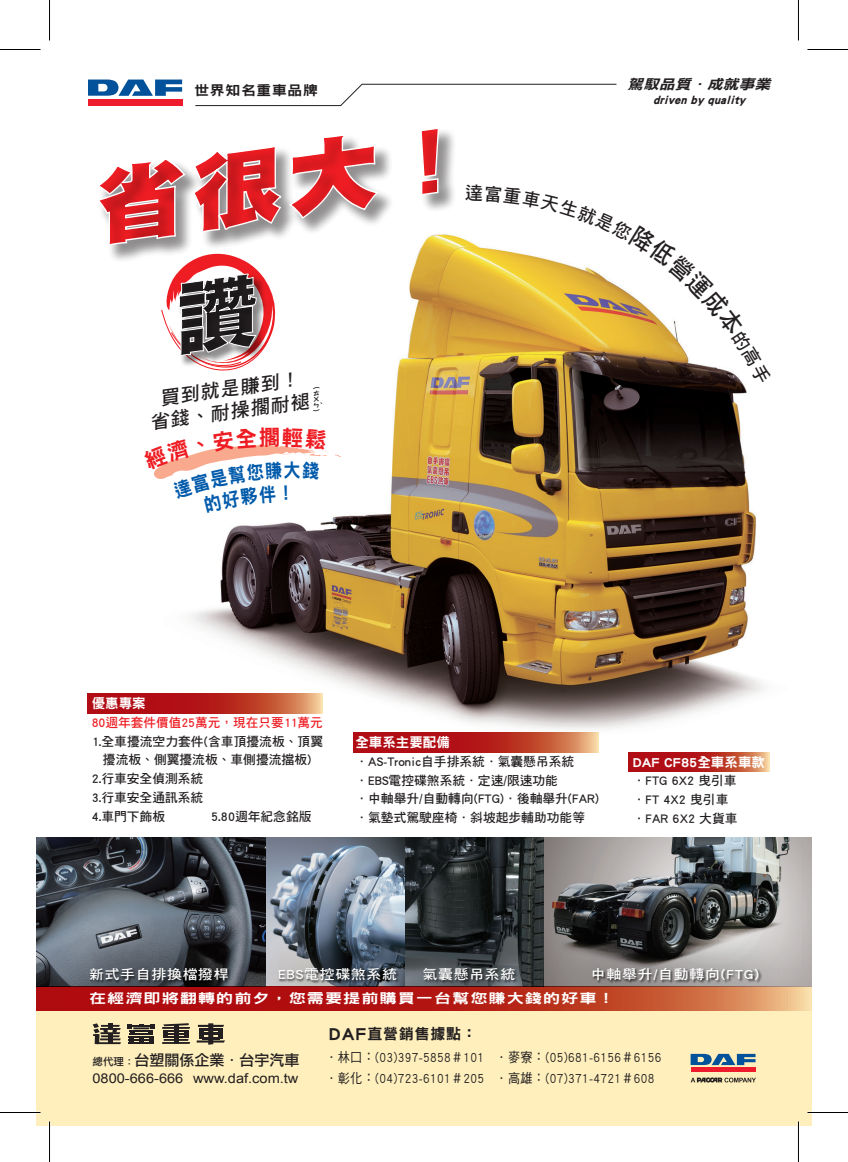
<style>
.page{position:relative;width:848px;height:1162px;background:#fff}
.page>*{position:absolute;margin:0;border:0;box-sizing:border-box;transform-origin:0 0}
.t1{font:83.25px "DF Hei Std W12";color:#ee1d23;scale:1.11 1}
.t2{font:19.2px "DF Hei Std W9";color:#015aaa;scale:.9 1}
.t3{font:19.05px/22.8px "DF Hei Std W7";color:#231f20;text-align:center}
.t4{font:15px "Li Gothic Med";color:#231f20}
.t5{font:15px "DF Hei Std W9";letter-spacing:.05em;color:#231f20}
.t6{font:italic 13.65px "DF Li Hei Std W7";color:#231f20;scale:1.14 1}
.t7{font:13.5px/21px "DF Hei Std W5";letter-spacing:.025em;color:#231f20;scale:.9 1}
.t8{font:13.5px "DF Hei Std W7";letter-spacing:.05em;color:#fff;scale:1.1 1}
.t9{font:13.5px "DF Hei Std W9";letter-spacing:.05em;color:#fff;scale:1.28 1}
.t10{font:13.5px "Arial";color:#231f20;scale:1.08 1}
.t11{font:13.5px "DF Hei Std W9";color:#fff}
.t12{font:13.5px "DF Hei Std W9";letter-spacing:.05em;color:#231f20;scale:1.1 1}
.t13{font:13.5px "DF Hei Std W9";letter-spacing:.05em;color:#fff}
.t14{font:12.75px/18.8px "DF Hei Std W7";color:#231f20}
.t15{font:12.75px "DF Hei Std W7";color:#ee1d23}
.t16{font:italic 12.6px "DF Li Hei Std W7";color:#231f20;scale:.93 1}
.t17{font:italic 6.6px/5.7px "DF Hei Std W9";color:#231f20;text-align:center}
.s1{font-size:18px}
.s2{font-size:10.5px}
</style>
<div class="page">
<img style="left:543px;top:838px;width:268px;height:65px">
<img style="left:37px;top:838px;width:229px;height:65px">
<img style="left:266px;top:838px;width:277px;height:65px">
<img style="left:37px;top:903px;width:176px;height:84px">
<img style="left:88px;top:966px;width:125px;height:20px">
<img style="left:464px;top:903px;width:63px;height:84px">
<img style="left:464px;top:966px;width:56px;height:20px">
<img style="left:213px;top:903px;width:251px;height:84px">
<img style="left:277px;top:966px;width:125px;height:20px">
<img style="left:527px;top:903px;width:284px;height:84px">
<img style="left:589px;top:966px;width:174px;height:20px">
<img style="left:107px;top:272px;width:663px;height:500px">
<svg style="left:195px;top:84px;width:422px;height:22px"></svg>
<svg style="left:335px;top:455px;width:7px;height:3px"></svg>
<svg style="left:88px;top:80px;width:94px;height:16px"></svg>
<div style="left:88px;top:99px;width:94px;height:7px;background:#ee1b2c"></div>
<div style="left:37px;top:987px;width:774px;height:138px;background:#feefbc"></div>
<svg style="left:37px;top:987px;width:774px;height:24px;background:#bb3123"></svg>
<svg style="left:690px;top:1054px;width:65px;height:11px"></svg>
<hr style="left:690px;top:1068px;width:65px;height:4px;background:#ee1b2c">
<svg style="left:690px;top:1077px;width:65px;height:6px"></svg>
<img style="left:110px;top:131px;width:355px;height:141px">
<svg style="left:101px;top:154px;width:85px;height:94px"></svg>
<svg style="left:192px;top:131px;width:188px;height:105px"></svg>
<svg style="left:419px;top:131px;width:21px;height:65px"></svg>
<svg style="left:87px;top:694px;width:235px;height:19px;background:#bc3228"></svg>
<svg style="left:353px;top:733px;width:245px;height:19px;background:#bc3328"></svg>
<svg style="left:629px;top:752px;width:139px;height:20px;background:#bb3127"></svg>
<svg style="left:162px;top:1023px;width:28px;height:21px"></svg>
<hr style="left:163px;top:1036px;width:26px;height:2px;background:#231f20">
<hr style="left:163px;top:1033px;width:26px;height:2px;background:#231f20">
<svg style="left:197px;top:1023px;width:28px;height:22px"></svg>
<svg style="left:127px;top:1024px;width:28px;height:20px"></svg>
<hr style="left:129px;top:1042px;width:25px;height:2px;background:#231f20">
<hr style="left:129px;top:1039px;width:25px;height:2px;background:#231f20">
<svg style="left:93px;top:1023px;width:28px;height:21px"></svg>
<hr style="left:797px;top:1121px;width:2px;height:41px;background:#fff">
<hr style="left:0;top:49px;width:40px;height:1px;background:#000">
<hr style="left:807px;top:49px;width:40px;height:1px;background:#000">
<hr style="left:0;top:1112px;width:40px;height:1px;background:#000">
<hr style="left:807px;top:1112px;width:40px;height:1px;background:#000">
<hr style="left:49px;top:0;width:1px;height:40px;background:#000">
<hr style="left:49px;top:1121px;width:1px;height:41px;background:#000">
<hr style="left:798px;top:0;width:1px;height:40px;background:#000">
<hr style="left:798px;top:1121px;width:1px;height:41px;background:#000">
<svg style="left:143px;top:427px;width:185px;height:87px"></svg>
<svg style="left:161px;top:254px;width:116px;height:120px"></svg>
<svg style="left:313px;top:409px;width:6px;height:3px"></svg>
<svg style="left:465px;top:239px;width:305px;height:146px"></svg>
<p class="t12" style="left:194px;top:83px;width:114px">世界知名重車品牌</p>
<h1 class="t1" style="left:85px;top:164px;width:347px;rotate:-8deg">省很大！</h1>
<h3 class="t3" style="left:145px;top:388px;width:162px;rotate:-8deg">買到就是賺到！省錢、耐操擱耐褪</h3>
<p class="t17" style="left:310px;top:385px;width:14px;rotate:-8deg">︵ㄊㄨㄣ、</p>
<h2 class="t2" style="left:283px;top:460px;width:21px">大</h2>
<p class="t6" style="left:627px;top:77px;width:130px">駕馭品質．成就事業</p>
<p class="t16" style="left:652px;top:92px;width:104px">drivenby quality</p>
<p class="t13" style="left:92px;top:696px;width:55px">優惠專案</p>
<p class="t15" style="left:92px;top:715px;width:232px">80週年套件價值25萬元，現在只要11萬元</p>
<p class="t14" style="left:92px;top:731px;width:233px">1.全車擾流空力套件(含車頂擾流板、頂翼</p>
<p class="t14" style="left:103px;top:750px;width:210px">擾流板、側翼擾流板、車側擾流擋板)</p>
<p class="t14" style="left:92px;top:769px;width:113px">2.行車安全偵測系統</p>
<p class="t14" style="left:92px;top:788px;width:113px">3.行車安全通訊系統</p>
<p class="t14" style="left:92px;top:806px;width:75px">4.車門下飾板</p>
<p class="t14" style="left:211px;top:806px;width:102px">5.80週年紀念銘版</p>
<p class="t11" style="left:355px;top:735px;width:96px">全車系主要配備</p>
<p class="t14" style="left:355px;top:752px;width:245px">．AS-Tronic自手排系統．氣囊懸吊系統．EBS電控碟煞系統．定速/限速功能<br>．中軸舉升/自動轉向(FTG)．後軸舉升(FAR)．氣墊式駕駛座椅．斜坡起步輔助功能等</p>
<p class="t11" style="left:632px;top:754px;width:134px">DAF CF85全車系車款</p>
<p class="t14" style="left:632px;top:771px;width:106px">．FTG 6X2 曳引車．FT 4X2 曳引車．FAR 6X2 大貨車</p>
<p class="t8" style="left:89px;top:967px;width:128px">新式手自排換檔撥桿</p>
<p class="t8" style="left:278px;top:967px;width:110px">EBS電控碟煞系統</p>
<p class="t8" style="left:422px;top:967px;width:86px">氣囊懸吊系統</p>
<p class="t8" style="left:591px;top:967px;width:154px">中軸舉升/自動轉向(FTG)</p>
<p class="t9" style="left:89px;top:991px;width:412px">在經濟即將翻轉的前夕，您需要提前購買一台幫您賺大錢的好車！</p>
<p class="t5" style="left:329px;top:1026px;width:150px"><span class="s1">DAF</span>直營銷售據點：</p>
<p class="t7" style="left:325px;top:1046px;width:375px">．林口：(03)397-5858＃101 ．麥寮：(05)681-6156＃6156．彰化：(04)723-6101＃205 ．高雄：(07)371-4721＃608</p>
<p class="t4" style="left:92px;top:1052px;width:208px"><span class="s2">總代理：</span>台塑關係企業．台宇汽車</p>
<p class="t10" style="left:92px;top:1069px;width:192px">0800-666-666 www.daf.com.tw</p>
</div>
